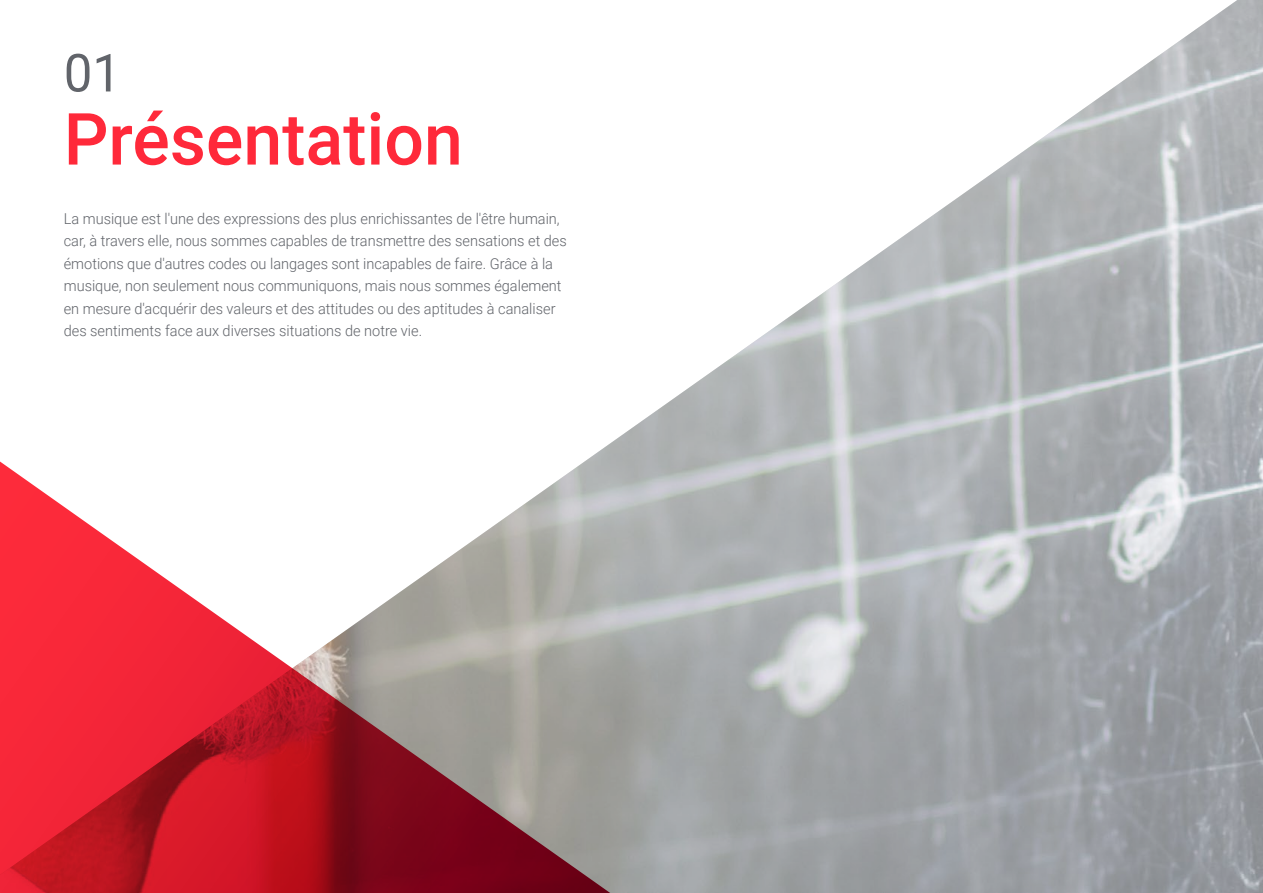
<style>
.page{position:relative;width:1263px;height:893px;background:#fff}
.page>*{position:absolute;margin:0;border:0;box-sizing:border-box;transform-origin:0 0}
.t1{font:500 72px "Roboto";color:#ff293a}
.t2{font:52.5px "Roboto";color:#61646a}
.t3{font:300 15px/22.5px "Roboto";color:#61646a}
</style>
<div class="page">
<img style="left:607px;top:0;width:656px;height:893px">
<svg style="left:0;top:446px;width:640px;height:447px"></svg>
<h2 class="t2" style="left:64px;top:36px;width:59px">01</h2>
<h1 class="t1" style="left:64px;top:89px;width:401px">Présentation</h1>
<p class="t3" style="left:64px;top:207px;width:505px">La musique est l'une des expressions des plus enrichissantes de l'être humain, car, à travers elle, nous sommes capables de transmettre des sensations et des émotions que d'autres codes ou langages sont incapables de faire. Grâce à la musique, non seulement nous communiquons, mais nous sommes également en mesure d'acquérir des valeurs et des attitudes ou des aptitudes à canaliser des sentiments face aux diverses situations de notre vie.</p>
</div>
